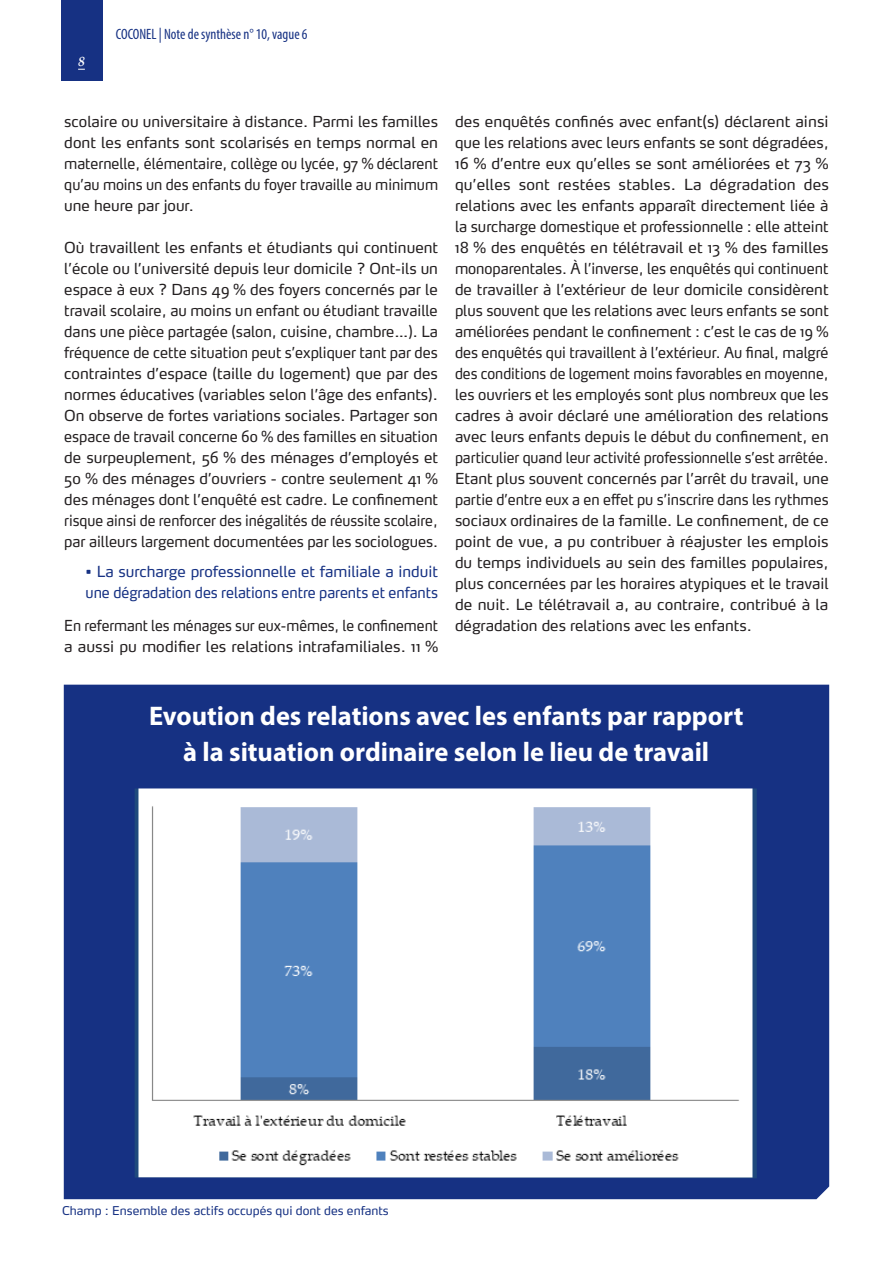
<style>
.page{position:relative;width:893px;height:1263px;background:#fff}
.page>*{position:absolute;margin:0;border:0;box-sizing:border-box;transform-origin:0 0}
.t1{font:700 27px "Myriad Pro";color:#fff}
.t2{font:15px/21px "Max OT";color:#231f20;text-align:justify}
.t3{font:15px/21px "Max OT";color:#231f20;scale:.91 1}
.t4{font:15px/21px "Max OT";color:#163183}
.t5{font:condensed 15px "Myriad Pro";color:#163183}
.t6{font:italic 700 13.5px "Palatino Linotype";color:#fff}
.t7{font:12px "Max OT";color:#163183}
</style>
<div class="page">
<div style="left:64px;top:685px;width:765px;height:514px;background:#163183"></div>
<img style="left:135px;top:788px;width:622px;height:390px">
<div style="left:61px;top:0;width:41px;height:81px;background:#163183"></div>
<p class="t6" style="left:78px;top:52px;width:8px">8</p>
<p class="t5" style="left:116px;top:25px;width:193px">COCONEL | Note de synthèse n° 10, vague 6</p>
<p class="t2" style="left:64px;top:111px;width:375px">scolaire ou universitaire à distance. Parmi les familles dont les enfants sont scolarisés en temps normal en maternelle, élémentaire, collège ou lycée, 97 % déclarent qu’au moins un des enfants du foyer travaille au minimum une heure par jour.</p>
<p class="t2" style="left:64px;top:237px;width:375px">Où travaillent les enfants et étudiants qui continuent l’école ou l’université depuis leur domicile ? Ont-ils un espace à eux ? Dans 49 % des foyers concernés par le travail scolaire, au moins un enfant ou étudiant travaille dans une pièce partagée (salon, cuisine, chambre…). La fréquence de cette situation peut s’expliquer tant par des contraintes d’espace (taille du logement) que par des normes éducatives (variables selon l’âge des enfants).<br>On observe de fortes variations sociales. Partager son espace de travail concerne 60 % des familles en situation de surpeuplement, 56 % des ménages d’employés et 50 % des ménages d’ouvriers - contre seulement 41 % des ménages dont l’enquêté est cadre. Le confinement risque ainsi de renforcer des inégalités de réussite scolaire, par ailleurs largement documentées par les sociologues.</p>
<p class="t4" style="left:86px;top:561px;width:354px">• La surcharge professionnelle et familiale a induit une dégradation des relations entre parents et enfants</p>
<p class="t3" style="left:64px;top:615px;width:412px">En refermant les ménages sur eux-mêmes, le confinement a aussi pu modifier les relations intrafamiliales. 11 %</p>
<p class="t2" style="left:455px;top:111px;width:375px">des enquêtés confinés avec enfant(s) déclarent ainsi que les relations avec leurs enfants se sont dégradées, 16 % d’entre eux qu’elles se sont améliorées et 73 % qu’elles sont restées stables. La dégradation des relations avec les enfants apparaît directement liée à la surcharge domestique et professionnelle : elle atteint 18 % des enquêtés en télétravail et 13 % des familles monoparentales. À l’inverse, les enquêtés qui continuent de travailler à l’extérieur de leur domicile considèrent plus souvent que les relations avec leurs enfants se sont améliorées pendant le confinement : c’est le cas de 19 % des enquêtés qui travaillent à l’extérieur. Au final, malgré des conditions de logement moins favorables en moyenne, les ouvriers et les employés sont plus nombreux que les cadres à avoir déclaré une amélioration des relations avec leurs enfants depuis le début du confinement, en particulier quand leur activité professionnelle s’est arrêtée.<br>Etant plus souvent concernés par l’arrêt du travail, une partie d’entre eux a en effet pu s’inscrire dans les rythmes sociaux ordinaires de la famille. Le confinement, de ce point de vue, a pu contribuer à réajuster les emplois du temps individuels au sein des familles populaires, plus concernées par les horaires atypiques et le travail de nuit. Le télétravail a, au contraire, contribué à la dégradation des relations avec les enfants.</p>
<p class="t1" style="left:149px;top:698px;width:596px">Evoution des relations avec les enfants par rapport</p>
<p class="t1" style="left:183px;top:734px;width:527px">à la situation ordinaire selon le lieu de travail</p>
<p class="t7" style="left:62px;top:1202px;width:328px">Champ : Ensemble des actifs occupés qui dont des enfants</p>
</div>
